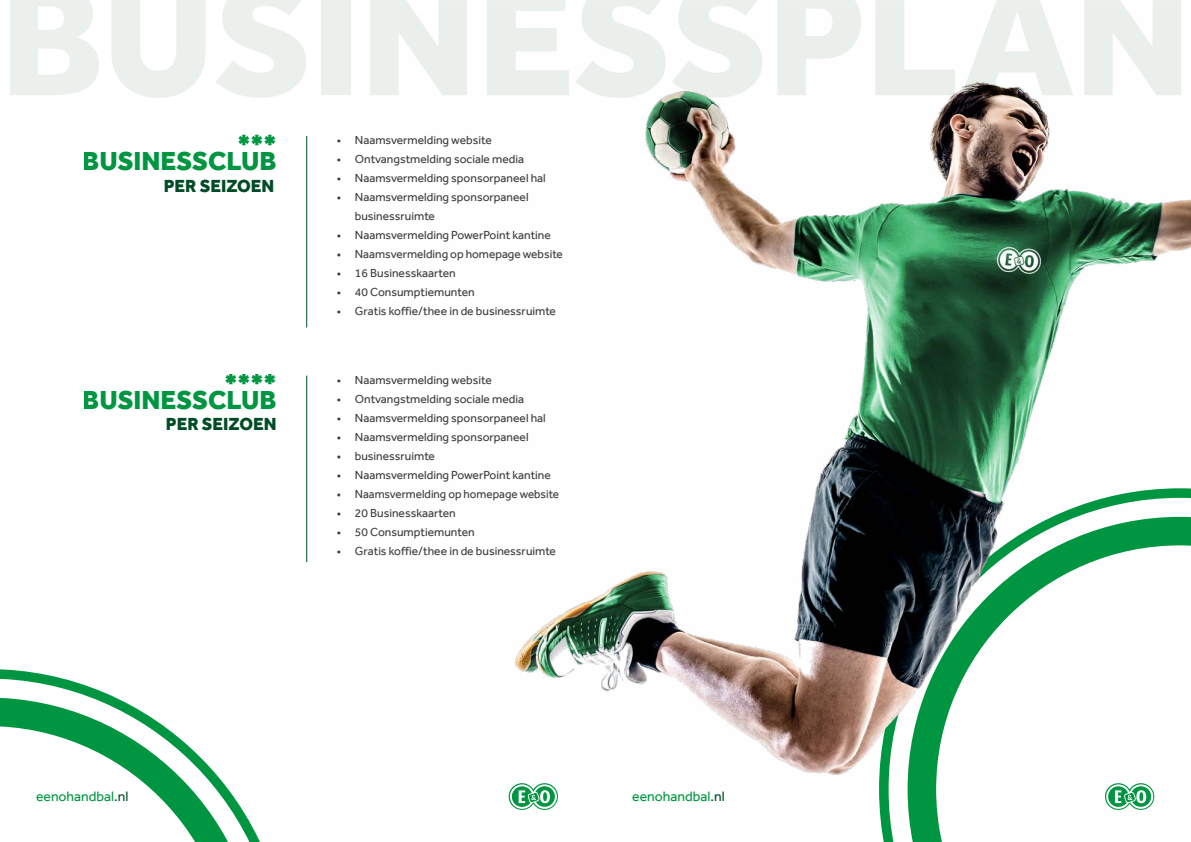
<style>
.page{position:relative;width:1191px;height:842px;background:#fff}
.page>*{position:absolute;margin:0;border:0;box-sizing:border-box;transform-origin:0 0}
.t1{font:800 26.8px "Effra";color:#009641}
.t2{font:800 18px "Effra";color:#004c25}
.t3{font:14px "Effra";color:#009641}
.t4{font:12px/19px "Effra";color:#3c3c3b}
.s1{color:#004c25}
</style>
<div class="page">
<hr style="left:306px;top:136px;width:1px;height:191px;background:#004c25">
<hr style="left:306px;top:376px;width:1px;height:186px;background:#004c25">
<svg style="left:0;top:669px;width:116px;height:29px"></svg>
<svg style="left:0;top:698px;width:260px;height:144px"></svg>
<img style="left:508px;top:82px;width:683px;height:760px">
<h1 class="t1" style="left:237px;top:129px;width:41px">***</h1>
<h1 class="t1" style="left:83px;top:145px;width:195px">BUSINESSCLUB</h1>
<h2 class="t2" style="left:164px;top:175px;width:112px">PER SEIZOEN</h2>
<h1 class="t1" style="left:224px;top:369px;width:54px">****</h1>
<h1 class="t1" style="left:83px;top:385px;width:195px">BUSINESSCLUB</h1>
<h2 class="t2" style="left:166px;top:413px;width:112px">PER SEIZOEN</h2>
<p class="t4" style="left:337px;top:130px;width:156px">• Naamsvermelding website</p>
<p class="t4" style="left:337px;top:149px;width:189px">• Ontvangstmelding sociale media</p>
<p class="t4" style="left:337px;top:168px;width:210px">• Naamsvermelding sponsorpaneel hal</p>
<p class="t4" style="left:355px;top:187px;width:175px;text-indent:-18px">• Naamsvermelding sponsorpaneel businessruimte</p>
<p class="t4" style="left:337px;top:225px;width:215px">• Naamsvermelding PowerPoint kantine</p>
<p class="t4" style="left:337px;top:244px;width:228px">• Naamsvermelding op homepage website</p>
<p class="t4" style="left:337px;top:263px;width:120px">• 16 Businesskaarten</p>
<p class="t4" style="left:337px;top:282px;width:139px">• 40 Consumptiemunten</p>
<p class="t4" style="left:337px;top:301px;width:221px">• Gratis koffie/thee in de businessruimte</p>
<p class="t4" style="left:337px;top:370px;width:156px">• Naamsvermelding website</p>
<p class="t4" style="left:337px;top:389px;width:189px">• Ontvangstmelding sociale media</p>
<p class="t4" style="left:337px;top:408px;width:210px">• Naamsvermelding sponsorpaneel hal</p>
<p class="t4" style="left:337px;top:427px;width:193px">• Naamsvermelding sponsorpaneel</p>
<p class="t4" style="left:337px;top:446px;width:100px">• businessruimte</p>
<p class="t4" style="left:337px;top:465px;width:215px">• Naamsvermelding PowerPoint kantine</p>
<p class="t4" style="left:337px;top:484px;width:224px">• Naamsvermelding op homepage website</p>
<p class="t4" style="left:337px;top:503px;width:120px">• 20 Businesskaarten</p>
<p class="t4" style="left:337px;top:522px;width:139px">• 50 Consumptiemunten</p>
<p class="t4" style="left:337px;top:541px;width:221px">• Gratis koffie/thee in de businessruimte</p>
<p class="t3" style="left:36px;top:788px;width:94px">eenohandbal<span class="s1">.nl</span></p>
<p class="t3" style="left:632px;top:788px;width:94px">eenohandbal<span class="s1">.nl</span></p>
</div>
